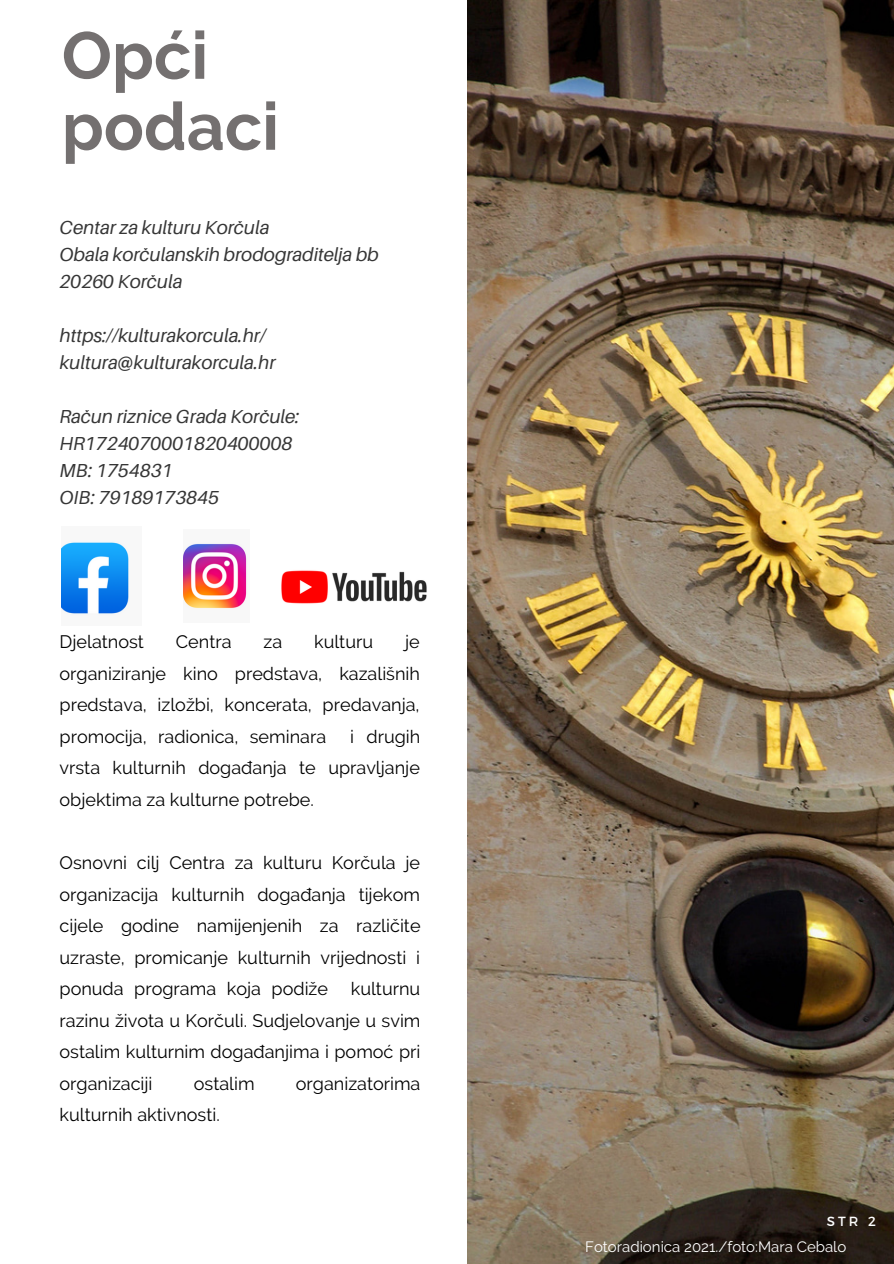
<style>
.page{position:relative;width:894px;height:1264px;background:#fff}
.page>*{position:absolute;margin:0;border:0;box-sizing:border-box;transform-origin:0 0}
.t1{font:700 66.3px/70.9px "Raleway";color:#747070}
.t2{font:italic 18.9px/27px "Aileron";color:#363636}
.t3{font:18px/31.5px "Raleway";color:#000;text-align:justify}
.t4{font:15px "Raleway";color:#fff}
.t5{font:13.2px "Montserrat";color:#fff}
</style>
<div class="page">
<img style="left:62px;top:542px;width:67px;height:72px">
<img style="left:183px;top:543px;width:64px;height:66px">
<img style="left:281px;top:570px;width:146px;height:34px">
<img style="left:467px;top:0;width:426px;height:1263px">
<h1 class="t1" style="left:62px;top:20px;width:219px">Opći podaci</h1>
<p class="t2" style="left:60px;top:213px;width:321px">Centar za kulturu Korčula<br>Obala korčulanskih brodograditelja bb<br>20260 Korčula</p>
<p class="t2" style="left:60px;top:321px;width:217px">https://kulturakorcula.hr/ kultura@kulturakorcula.hr</p>
<p class="t2" style="left:60px;top:402px;width:241px">Račun riznice Grada Korčule:<br>HR1724070001820400008<br>MB: 1754831<br>OIB: 79189173845</p>
<p class="t3" style="left:60px;top:626px;width:362px;text-indent:345px">je organiziranje kino predstava, kazališnih predstava, izložbi, koncerata, predavanja, promocija, radionica, seminara</p>
<p class="t3" style="left:60px;top:626px;width:86px">Djelatnost</p>
<p class="t3" style="left:176px;top:626px;width:57px">Centra</p>
<p class="t3" style="left:263px;top:626px;width:20px">za</p>
<p class="t3" style="left:314px;top:626px;width:60px">kulturu</p>
<p class="t3" style="left:60px;top:720px;width:362px;text-indent:290px">i drugih vrsta kulturnih događanja te upravljanje objektima za kulturne potrebe.</p>
<p class="t3" style="left:60px;top:847px;width:362px">Osnovni cilj Centra za kulturu Korčula je organizacija kulturnih događanja tijekom cijele godine namijenjenih za različite uzraste, promicanje kulturnih vrijednosti i ponuda programa koja podiže</p>
<p class="t3" style="left:60px;top:973px;width:362px;text-indent:291px">kulturnu razinu života u Korčuli. Sudjelovanje u svim ostalim kulturnim događanjima i pomoć pri organizaciji</p>
<p class="t3" style="left:194px;top:1067px;width:62px">ostalim</p>
<p class="t3" style="left:296px;top:1067px;width:126px">organizatorima</p>
<p class="t3" style="left:60px;top:1099px;width:162px">kulturnih aktivnosti.</p>
<p class="t5" style="left:826px;top:1212px;width:50px">STR 2</p>
<p class="t4" style="left:585px;top:1237px;width:262px">Fotoradionica 2021./foto:Mara Cebalo</p>
</div>
